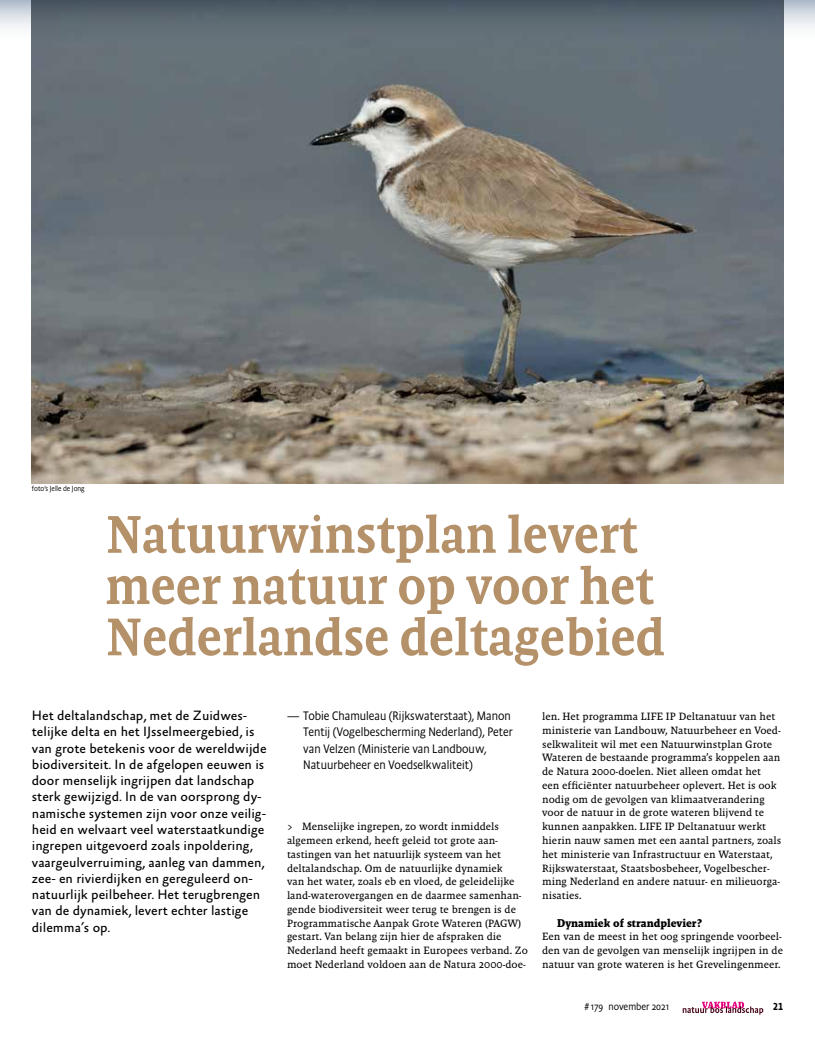
<style>
.page{position:relative;width:815px;height:1046px;background:#fff}
.page>*{position:absolute;margin:0;border:0;box-sizing:border-box;transform-origin:0 0}
.t1{font:500 53.75px/51.2px "Absara TF Head";letter-spacing:-.01em;color:#b49169}
.t2{font:13.75px/16.2px "Absara Sans";color:#000}
.t3{font:300 12.5px/16.2px "Absara Sans TF Head";color:#000}
.t4{font:700 11.5px "Malaga";color:#000}
.t5{font:10.75px/13.8px "Malaga Reg";color:#000}
.t6{font:300 10.38px "Absara Sans Head";color:#000}
.t7{font:500 10.38px "Absara Sans TF Head";color:#000}
.t8{font:300 7.5px "Absara Sans LF Head";color:#000}
</style>
<div class="page">
<svg style="left:683px;top:1001px;width:80px;height:13px"></svg>
<img style="left:32px;top:53px;width:751px;height:430px">
<svg style="left:0;top:0;width:815px;height:53px;background:#67737b"></svg>
<p class="t8" style="left:32px;top:483px;width:54px">foto’s Jelle de Jong</p>
<h1 class="t1" style="left:105px;top:508px;width:562px">Natuurwinstplan levert meer natuur op voor het<br>Nederlandse deltagebied</h1>
<p class="t2" style="left:32px;top:708px;width:236px">Het deltalandschap, met de Zuidwes&shy;telijke delta en het IJsselmeergebied, is van grote betekenis voor de wereldwijde biodiversiteit. In de afgelopen eeuwen is door menselijk ingrijpen dat landschap sterk gewijzigd. In de van oorsprong dy&shy;namische systemen zijn voor onze veilig&shy;heid en welvaart veel waterstaatkundige ingrepen uitgevoerd zoals inpoldering, vaargeulverruiming, aanleg van dammen, zee- en rivierdijken en gereguleerd on&shy;natuurlijk peilbeheer. Het terugbrengen van de dynamiek, levert echter lastige dilemma’s op.</p>
<p class="t3" style="left:303px;top:707px;width:211px;text-indent:-16px">— Tobie Chamuleau (Rijkswaterstaat), Manon Tentij (Vogelbescherming Nederland), Peter van Velzen (Ministerie van Landbouw, Natuurbeheer en Voedselkwaliteit)</p>
<p class="t5" style="left:287px;top:819px;width:242px">&gt; Menselijke ingrepen, zo wordt inmiddels algemeen erkend, heeft geleid tot grote aan&shy;tastingen van het natuurlijk systeem van het deltalandschap. Om de natuurlijke dynamiek<br>van het water, zoals eb en vloed, de geleidelijke land-waterovergangen en de daarmee samenhan&shy;gende biodiversiteit weer terug te brengen is de Programmatische Aanpak Grote Wateren (PAGW) gestart. Van belang zijn hier de afspraken die Nederland heeft gemaakt in Europees verband. Zo moet Nederland voldoen aan de Natura 2000-doe-</p>
<p class="t5" style="left:542px;top:709px;width:241px">len. Het programma LIFE IP Deltanatuur van het ministerie van Landbouw, Natuurbeheer en Voed&shy;selkwaliteit wil met een Natuurwinstplan Grote Wateren de bestaande programma’s koppelen aan de Natura 2000-doelen. Niet alleen omdat het<br>een efficiënter natuurbeheer oplevert. Het is ook nodig om de gevolgen van klimaatverandering voor de natuur in de grote wateren blijvend te kunnen aanpakken. LIFE IP Deltanatuur werkt hierin nauw samen met een aantal partners, zoals het ministerie van Infrastructuur en Waterstaat, Rijkswaterstaat, Staatsbosbeheer, Vogelbescher&shy;ming Nederland en andere natuur- en milieuorga&shy;nisaties.</p>
<p class="t4" style="left:557px;top:915px;width:147px">Dynamiek of strandplevier?</p>
<p class="t5" style="left:542px;top:929px;width:242px">Een van de meest in het oog springende voorbeel&shy;den van de gevolgen van menselijk ingrijpen in de natuur van grote wateren is het Grevelingenmeer.</p>
<p class="t6" style="left:585px;top:999px;width:86px"># 179 november 2021</p>
<p class="t7" style="left:773px;top:999px;width:11px">21</p>
</div>
